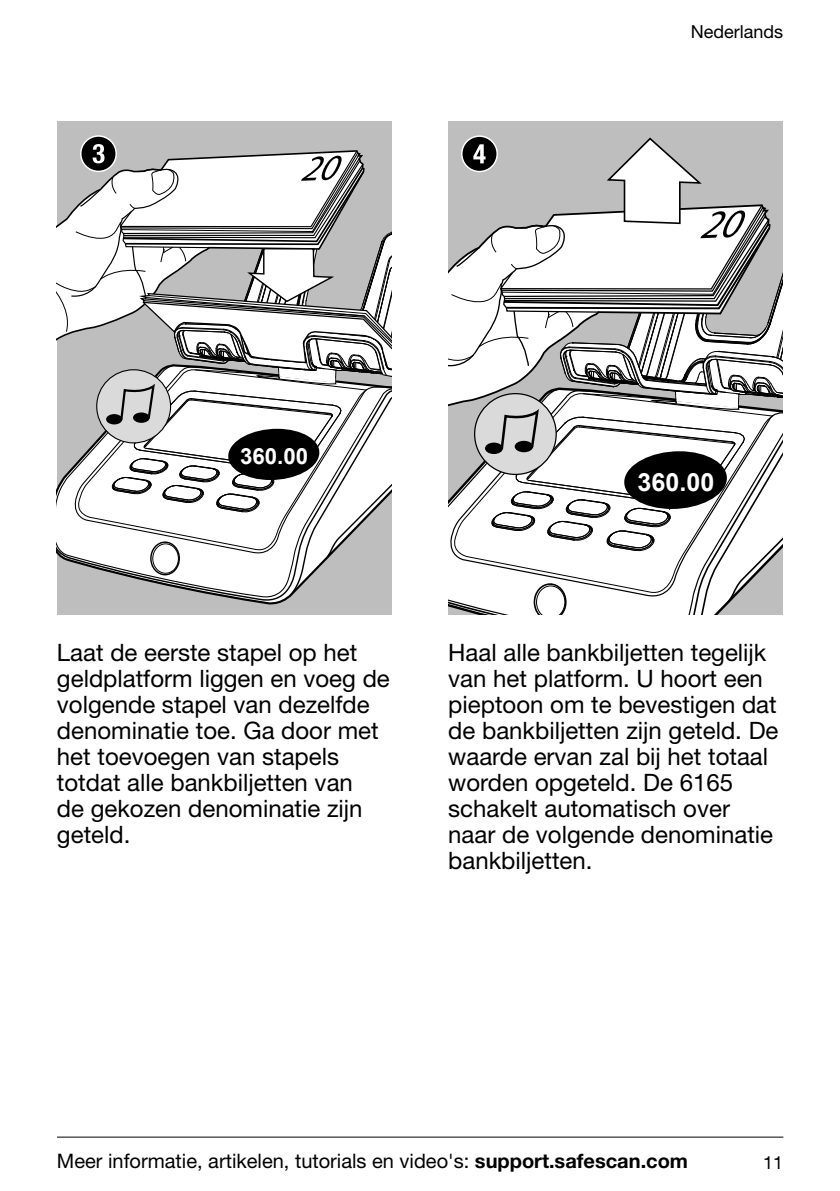
<style>
.page{position:relative;width:840px;height:1191px;background:#fff}
.page>*{position:absolute;margin:0;border:0;box-sizing:border-box;transform-origin:0 0}
.t1{font:700 25px "Arial";color:#fff}
.t2{font:24px/26px "Helvetica Neue LT Std";color:#000}
.t3{font:700 22.2px "Arial";color:#fff}
.t4{font:20px "Helvetica Neue LT Std";color:#000}
.t5{font:18px "Helvetica Neue LT Std";color:#000}
.s1{font-weight:700}
</style>
<div class="page">
<hr style="left:57px;top:1136px;width:725px;height:1px;background:#000">
<div style="left:57px;top:121px;width:334px;height:493px;background:#bebebe"></div>
<div style="left:448px;top:121px;width:334px;height:493px;background:#bebebe"></div>
<svg style="left:81px;top:136px;width:35px;height:35px"></svg>
<div style="left:80px;top:135px;width:37px;height:37px;border:1px solid #fff;border-radius:50%"></div>
<svg style="left:57px;top:144px;width:335px;height:454px"></svg>
<div style="left:461px;top:135px;width:36px;height:37px;border:1px solid #fff;border-radius:50%"></div>
<svg style="left:448px;top:136px;width:335px;height:478px"></svg>
<p class="t3" style="left:240px;top:441px;width:70px">360.00</p>
<p class="t5" style="left:690px;top:21px;width:94px">Nederlands</p>
<p class="t1" style="left:637px;top:465px;width:78px">360.00</p>
<p class="t2" style="left:57px;top:639px;width:334px">Laat de eerste stapel op het geldplatform liggen en voeg de volgende stapel van dezelfde denominatie toe. Ga door met het toevoegen van stapels totdat alle bankbiljetten van<br>de gekozen denominatie zijn geteld.</p>
<p class="t2" style="left:448px;top:639px;width:331px">Haal alle bankbiljetten tegelijk van het platform. U hoort een pieptoon om te bevestigen dat de bankbiljetten zijn geteld. De waarde ervan zal bij het totaal worden opgeteld. De 6165 schakelt automatisch over naar de volgende denominatie bankbiljetten.</p>
<p class="t4" style="left:57px;top:1148px;width:632px">Meer informatie, artikelen, tutorials en video's: <span class="s1">support.safescan.com</span></p>
<p class="t5" style="left:762px;top:1151px;width:22px">11</p>
</div>
